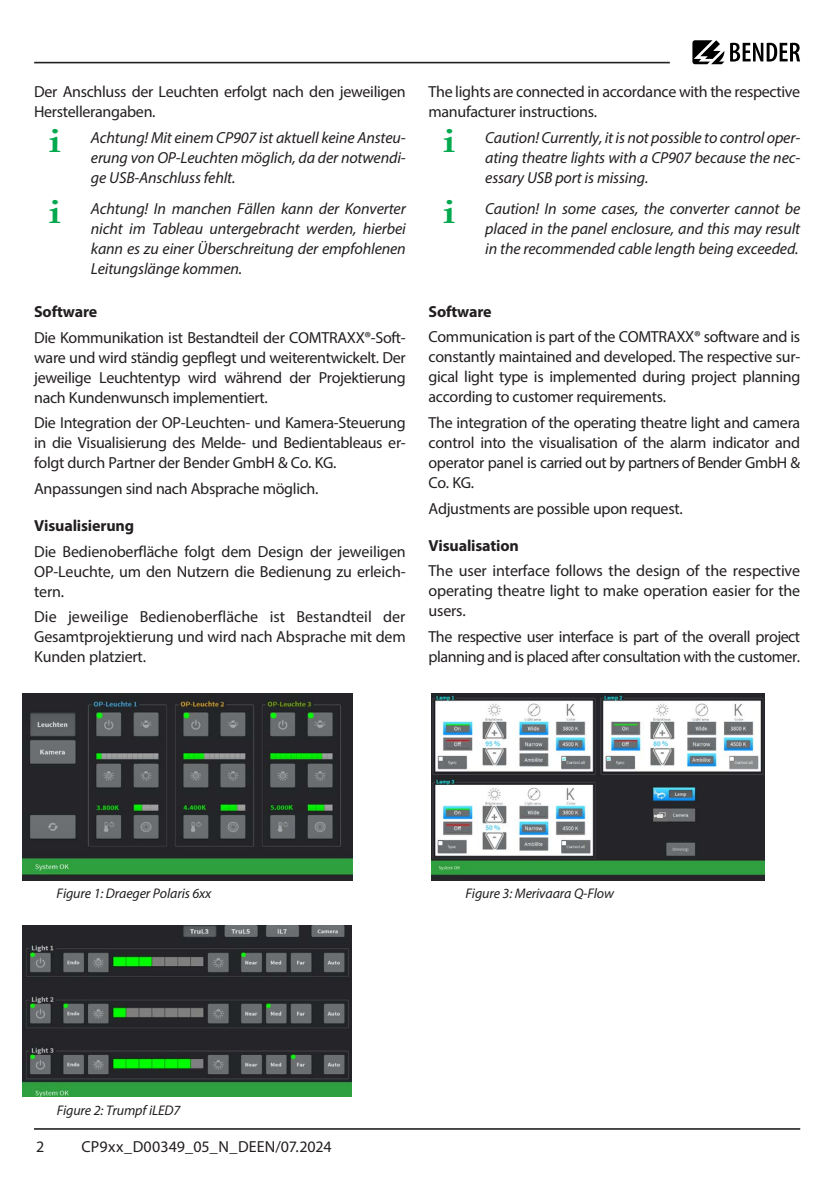
<style>
.page{position:relative;width:840px;height:1191px;background:#fff}
.page>*{position:absolute;margin:0;border:0;box-sizing:border-box;transform-origin:0 0}
.t1{font:700 36px "Garamond";color:#00a84e;scale:1.2 1}
.t2{font:16px/20px "Myriad Pro";letter-spacing:-.02em;color:#231f20;text-align:justify}
.t3{font:italic 16px/20px "Myriad Pro";letter-spacing:-.01em;color:#231f20;text-align:justify}
.t4{font:700 16px "Myriad Pro";letter-spacing:-.01em;color:#231f20}
.t5{font:16px "Myriad Pro";color:#231f20}
.t6{font:italic 14px "Myriad Pro";letter-spacing:-.01em;color:#231f20}
</style>
<div class="page">
<img style="left:431px;top:694px;width:332px;height:186px">
<img style="left:23px;top:925px;width:328px;height:171px">
<img style="left:23px;top:694px;width:329px;height:186px">
<hr style="left:34px;top:1128px;width:765px;height:1px;background:#231f20">
<hr style="left:35px;top:62px;width:633px;height:1px;background:#231f20">
<svg style="left:692px;top:40px;width:107px;height:24px"></svg>
<p class="t2" style="left:34px;top:81px;width:373px">Der Anschluss der Leuchten erfolgt nach den jeweiligen<br>Herstellerangaben.</p>
<h1 class="t1" style="left:49px;top:116px;width:12px">i</h1>
<p class="t3" style="left:91px;top:127px;width:316px">Achtung! Mit einem CP907 ist aktuell keine Ansteu&shy;erung von OP-Leuchten möglich, da der notwendi&shy;ge USB-Anschluss fehlt.</p>
<h1 class="t1" style="left:49px;top:187px;width:12px">i</h1>
<p class="t3" style="left:91px;top:198px;width:316px">Achtung! In manchen Fällen kann der Konverter nicht im Tableau untergebracht werden, hierbei kann es zu einer Überschreitung der empfohlenen Leitungslänge kommen.</p>
<p class="t4" style="left:34px;top:301px;width:65px">Software</p>
<p class="t2" style="left:34px;top:327px;width:373px">Die Kommunikation ist Bestandteil der COMTRAXX®-Soft&shy;ware und wird ständig gepflegt und weiterentwickelt. Der jeweilige Leuchtentyp wird während der Projektierung nach Kundenwunsch implementiert.</p>
<p class="t2" style="left:34px;top:412px;width:373px">Die Integration der OP-Leuchten- und Kamera-Steuerung in die Visualisierung des Melde- und Bedientableaus er&shy;folgt durch Partner der Bender GmbH &amp; Co. KG.</p>
<p class="t2" style="left:34px;top:478px;width:286px">Anpassungen sind nach Absprache möglich.</p>
<p class="t4" style="left:34px;top:515px;width:101px">Visualisierung</p>
<p class="t2" style="left:34px;top:541px;width:373px">Die Bedienoberfläche folgt dem Design der jeweiligen OP-Leuchte, um den Nutzern die Bedienung zu erleich&shy;tern.</p>
<p class="t2" style="left:34px;top:606px;width:373px">Die jeweilige Bedienoberfläche ist Bestandteil der Gesamtprojektierung und wird nach Absprache mit dem Kunden platziert.</p>
<p class="t2" style="left:428px;top:81px;width:373px">The lights are connected in accordance with the respective manufacturer instructions.</p>
<h1 class="t1" style="left:443px;top:116px;width:12px">i</h1>
<p class="t3" style="left:485px;top:127px;width:316px">Caution! Currently, it is not possible to control oper&shy;ating theatre lights with a CP907 because the nec&shy;essary USB port is missing.</p>
<h1 class="t1" style="left:443px;top:187px;width:12px">i</h1>
<p class="t3" style="left:485px;top:198px;width:316px">Caution! In some cases, the converter cannot be placed in the panel enclosure, and this may result in the recommended cable length being exceeded.</p>
<p class="t4" style="left:428px;top:301px;width:65px">Software</p>
<p class="t2" style="left:428px;top:327px;width:373px">Communication is part of the COMTRAXX® software and is constantly maintained and developed. The respective sur&shy;gical light type is implemented during project planning according to customer requirements.</p>
<p class="t2" style="left:428px;top:412px;width:373px">The integration of the operating theatre light and camera control into the visualisation of the alarm indicator and operator panel is carried out by partners of Bender GmbH &amp; Co. KG.</p>
<p class="t2" style="left:428px;top:498px;width:255px">Adjustments are possible upon request.</p>
<p class="t4" style="left:428px;top:535px;width:92px">Visualisation</p>
<p class="t2" style="left:428px;top:561px;width:373px">The user interface follows the design of the respective operating theatre light to make operation easier for the users.</p>
<p class="t2" style="left:428px;top:626px;width:373px">The respective user interface is part of the overall project planning and is placed after consultation with the customer.</p>
<p class="t6" style="left:57px;top:884px;width:156px">Figure 1: Draeger Polaris 6xx</p>
<p class="t6" style="left:57px;top:1101px;width:125px">Figure 2: Trumpf iLED7</p>
<p class="t2" style="left:36px;top:1136px;width:10px">2</p>
<p class="t5" style="left:81px;top:1136px;width:251px">CP9xx_D00349_05_N_DEEN/07.2024</p>
<p class="t6" style="left:465px;top:884px;width:150px">Figure 3: Merivaara Q-Flow</p>
</div>
